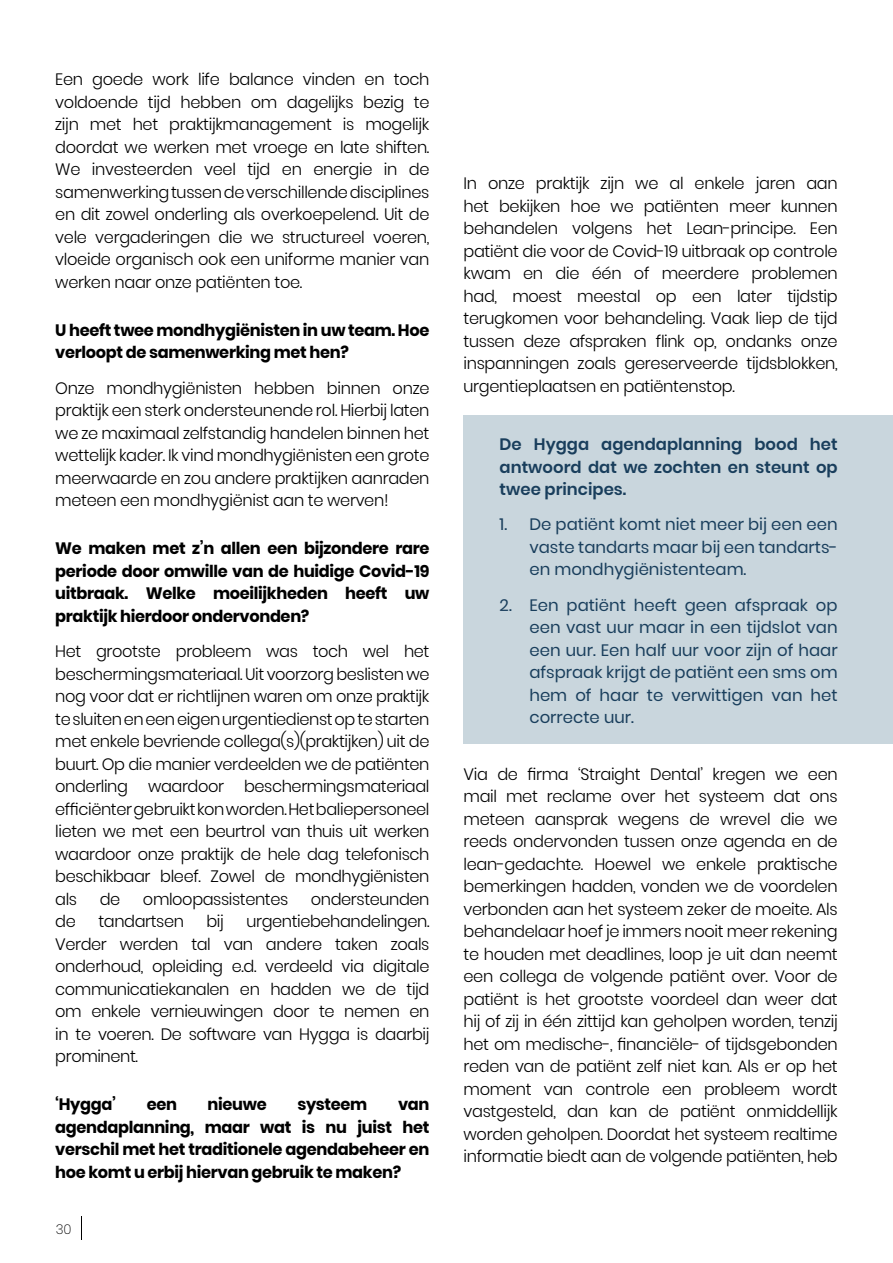
<style>
.page{position:relative;width:893px;height:1263px;background:#fff}
.page>*{position:absolute;margin:0;border:0;box-sizing:border-box;transform-origin:0 0}
.t1{font:300 16.5px/22.5px "Poppins";letter-spacing:-.02em;color:#000;text-align:justify}
.t2{font:700 16.5px/22.5px "Poppins";letter-spacing:-.02em;color:#000;text-align:justify}
.t3{font:16.5px/22.5px "Poppins";color:#193e5c;text-align:justify}
.t4{font:600 16.5px/22.5px "Poppins";color:#193e5c;text-align:justify}
.t5{font:200 13.5px "Poppins";color:#000}
</style>
<div class="page">
<svg style="left:81px;top:1216px;width:1px;height:24px"></svg>
<div style="left:463px;top:416px;width:430px;height:328px;background:#c9d6dd"></div>
<p class="t1" style="left:55px;top:68px;width:376px">Een goede work life balance vinden en toch voldoende tijd hebben om dagelijks bezig te zijn met het praktijkmanagement is mogelijk doordat we werken met vroege en late shiften.<br>We investeerden veel tijd en energie in de samenwerking tussen de verschillende disciplines en dit zowel onderling als overkoepelend. Uit de vele vergaderingen die we structureel voeren, vloeide organisch ook een uniforme manier van werken naar onze patiënten toe.</p>
<p class="t2" style="left:55px;top:319px;width:376px">U heeft twee mondhygiënisten in uw team. Hoe verloopt de samenwerking met hen?</p>
<p class="t1" style="left:55px;top:377px;width:376px">Onze mondhygiënisten hebben binnen onze praktijk een sterk ondersteunende rol. Hierbij laten we ze maximaal zelfstandig handelen binnen het wettelijk kader. Ik vind mondhygiënisten een grote meerwaarde en zou andere praktijken aanraden meteen een mondhygiënist aan te werven!</p>
<p class="t2" style="left:55px;top:537px;width:376px">We maken met z’n allen een bijzondere rare periode door omwille van de huidige Covid-19 uitbraak. Welke moeilijkheden heeft uw praktijk hierdoor ondervonden?</p>
<p class="t1" style="left:55px;top:640px;width:376px">Het grootste probleem was toch wel het beschermingsmateriaal. Uit voorzorg beslisten we nog voor dat er richtlijnen waren om onze praktijk te sluiten en een eigen urgentiedienst op te starten met enkele bevriende collega(s)(praktijken) uit de buurt. Op die manier verdeelden we de patiënten onderling waardoor beschermingsmateriaal efficiënter gebruikt kon worden. Het baliepersoneel lieten we met een beurtrol van thuis uit werken waardoor onze praktijk de hele dag telefonisch beschikbaar bleef. Zowel de mondhygiënisten als</p>
<p class="t1" style="left:100px;top:888px;width:22px">de</p>
<p class="t1" style="left:143px;top:888px;width:147px">omloopassistentes</p>
<p class="t1" style="left:311px;top:888px;width:120px">ondersteunden</p>
<p class="t1" style="left:55px;top:910px;width:376px;text-indent:191px">urgentiebehandelingen.<br>Verder werden tal van andere taken zoals onderhoud, opleiding e.d. verdeeld via digitale communicatiekanalen en hadden we de tijd om enkele vernieuwingen door te nemen en in te voeren. De software van Hygga is daarbij prominent.</p>
<p class="t2" style="left:55px;top:1093px;width:62px">‘Hygga’</p>
<p class="t2" style="left:147px;top:1093px;width:32px">een</p>
<p class="t2" style="left:208px;top:1093px;width:61px">nieuwe</p>
<p class="t2" style="left:297px;top:1093px;width:72px">systeem</p>
<p class="t1" style="left:55px;top:910px;width:22px">de</p>
<p class="t1" style="left:98px;top:910px;width:87px">tandartsen</p>
<p class="t1" style="left:206px;top:910px;width:19px">bij</p>
<p class="t2" style="left:55px;top:1093px;width:376px;text-indent:343px">van agendaplanning, maar wat is nu juist het verschil met het traditionele agendabeheer en hoe komt u erbij hiervan gebruik te maken?</p>
<p class="t5" style="left:56px;top:1222px;width:17px">30</p>
<p class="t1" style="left:463px;top:172px;width:376px">In onze praktijk zijn we al enkele jaren aan het bekijken hoe we patiënten meer kunnen behandelen volgens het Lean-principe. Een patiënt die voor de Covid-19 uitbraak op controle kwam en die één of meerdere problemen had, moest meestal op een later tijdstip terugkomen voor behandeling. Vaak liep de tijd tussen deze afspraken flink op, ondanks onze inspanningen zoals gereserveerde tijdsblokken, urgentieplaatsen en patiëntenstop.</p>
<p class="t4" style="left:500px;top:433px;width:340px">De Hygga agendaplanning bood het antwoord dat we zochten en steunt op twee principes.</p>
<p class="t3" style="left:529px;top:513px;width:310px;text-indent:-30px">1. De patiënt komt niet meer bij een een vaste tandarts maar bij een tandarts&shy;en mondhygiënistenteam.</p>
<p class="t3" style="left:529px;top:594px;width:310px;text-indent:-30px">2. Een patiënt heeft geen afspraak op een vast uur maar in een tijdslot van een uur. Een half uur voor zijn of haar afspraak krijgt de patiënt een sms om hem of haar te verwittigen van het correcte uur.</p>
<p class="t1" style="left:463px;top:763px;width:376px">Via de firma ‘Straight Dental’ kregen we een mail met reclame over het systeem dat ons meteen aansprak wegens de wrevel die we reeds ondervonden tussen onze agenda en de lean-gedachte. Hoewel we enkele praktische bemerkingen hadden, vonden we de voordelen verbonden aan het systeem zeker de moeite. Als behandelaar hoef je immers nooit meer rekening te houden met deadlines, loop je uit dan neemt een collega de volgende patiënt over. Voor de patiënt is het grootste voordeel dan weer dat hij of zij in één zittijd kan geholpen worden, tenzij het om medische-, financiële- of tijdsgebonden reden van de patiënt zelf niet kan. Als er op het moment van controle een probleem wordt vastgesteld, dan kan de patiënt onmiddellijk worden geholpen. Doordat het systeem realtime informatie biedt aan de volgende patiënten, heb</p>
</div>
